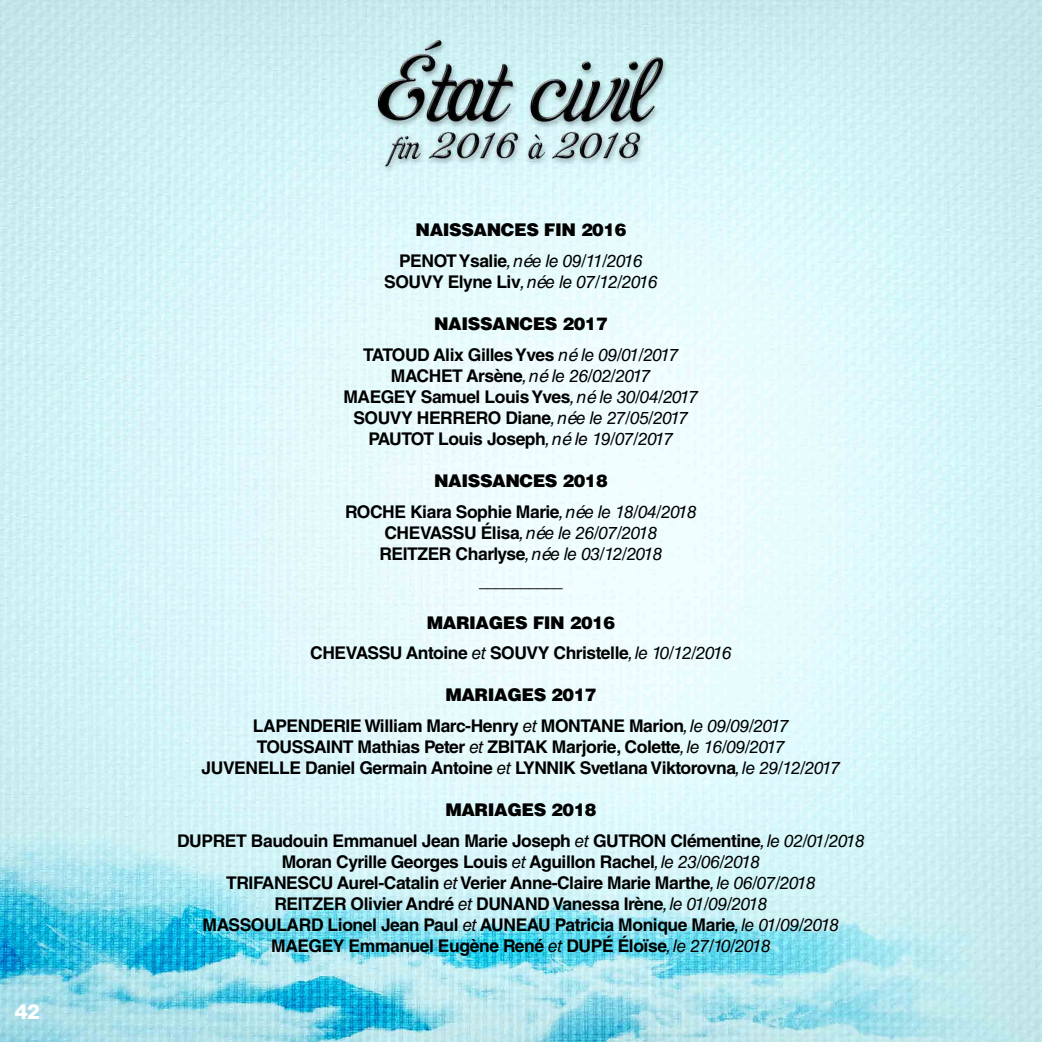
<style>
.page{position:relative;width:1042px;height:1042px;background:#fff}
.page>*{position:absolute;margin:0;border:0;box-sizing:border-box;transform-origin:0 0}
.t1{font:700 21px "Haas Grot Disp 75";color:#fff}
.t2{font:700 17.5px "Helvetica LT Std";letter-spacing:-.025em;color:#000}
.t3{font:italic 17.5px "Helvetica LT Std";letter-spacing:-.025em;color:#000}
.t4{font:900 17.5px "Helvetica LT Std";letter-spacing:-.025em;color:#000}
.s1{font-weight:700;font-style:normal}
.s2{font-weight:400;font-style:italic}
</style>
<div class="page">
<img style="left:0;top:0;width:1042px;height:1042px">
<p class="t1" style="left:15px;top:1000px;width:27px">42</p>
<p class="t4" style="left:415px;top:219px;width:212px">NAISSANCES FIN 2016</p>
<p class="t3" style="left:399px;top:251px;width:245px"><span class="s1">PENOT Ysalie</span>, née le 09/11/2016</p>
<p class="t3" style="left:384px;top:272px;width:275px"><span class="s1">SOUVY Elyne Liv</span>, née le 07/12/2016</p>
<p class="t4" style="left:434px;top:313px;width:175px">NAISSANCES 2017</p>
<p class="t2" style="left:363px;top:344px;width:317px">TATOUD Alix Gilles Yves <span class="s2">né le 09/01/2017</span></p>
<p class="t3" style="left:391px;top:366px;width:261px"><span class="s1">MACHET Arsène</span>, né le 26/02/2017</p>
<p class="t2" style="left:343px;top:386px;width:357px">MAEGEY Samuel Louis Yves<span class="s2">, né le 30/04/2017</span></p>
<p class="t2" style="left:353px;top:407px;width:337px">SOUVY HERRERO Diane<span class="s2">, née le 27/05/2017</span></p>
<p class="t2" style="left:368px;top:428px;width:307px">PAUTOT Louis Joseph<span class="s2">, né le 19/07/2017</span></p>
<p class="t4" style="left:434px;top:469px;width:175px">NAISSANCES 2018</p>
<p class="t2" style="left:345px;top:501px;width:353px">ROCHE Kiara Sophie Marie<span class="s2">, née le 18/04/2018</span></p>
<p class="t3" style="left:384px;top:523px;width:275px"><span class="s1">CHEVASSU Élisa</span>, née le 26/07/2018</p>
<p class="t3" style="left:379px;top:544px;width:285px"><span class="s1">REITZER Charlyse</span>, née le 03/12/2018</p>
<p class="t3" style="left:479px;top:570px;width:85px">__________</p>
<p class="t4" style="left:427px;top:611px;width:190px">MARIAGES FIN 2016</p>
<p class="t2" style="left:310px;top:642px;width:423px">CHEVASSU Antoine <span class="s2">et</span> SOUVY Christelle<span class="s2">, le 10/12/2016</span></p>
<p class="t4" style="left:445px;top:684px;width:153px">MARIAGES 2017</p>
<p class="t2" style="left:253px;top:715px;width:538px">LAPENDERIE William Marc-Henry <span class="s2">et</span> MONTANE Marion<span class="s2">, le 09/09/2017</span></p>
<p class="t2" style="left:257px;top:736px;width:530px">TOUSSAINT Mathias Peter <span class="s2">et</span> ZBITAK Marjorie, Colette<span class="s2">, le 16/09/2017</span></p>
<p class="t2" style="left:202px;top:757px;width:640px">JUVENELLE Daniel Germain Antoine <span class="s2">et</span> LYNNIK Svetlana Viktorovna<span class="s2">, le 29/12/2017</span></p>
<p class="t4" style="left:445px;top:798px;width:153px">MARIAGES 2018</p>
<p class="t2" style="left:177px;top:830px;width:689px">DUPRET Baudouin Emmanuel Jean Marie Joseph <span class="s2">et</span> GUTRON Clémentine<span class="s2">, le 02/01/2018</span></p>
<p class="t2" style="left:282px;top:851px;width:480px">Moran Cyrille Georges Louis <span class="s2">et</span> Aguillon Rachel<span class="s2">, le 23/06/2018</span></p>
<p class="t2" style="left:226px;top:872px;width:591px">TRIFANESCU Aurel-Catalin <span class="s2">et</span> Verier Anne-Claire Marie Marthe<span class="s2">, le 06/07/2018</span></p>
<p class="t2" style="left:274px;top:893px;width:495px">REITZER Olivier André <span class="s2">et</span> DUNAND Vanessa Irène<span class="s2">, le 01/09/2018</span></p>
<p class="t2" style="left:203px;top:914px;width:638px">MASSOULARD Lionel Jean Paul <span class="s2">et</span> AUNEAU Patricia Monique Marie<span class="s2">, le 01/09/2018</span></p>
<p class="t2" style="left:271px;top:935px;width:501px">MAEGEY Emmanuel Eugène René <span class="s2">et</span> DUPÉ Éloïse<span class="s2">, le 27/10/2018</span></p>
</div>
